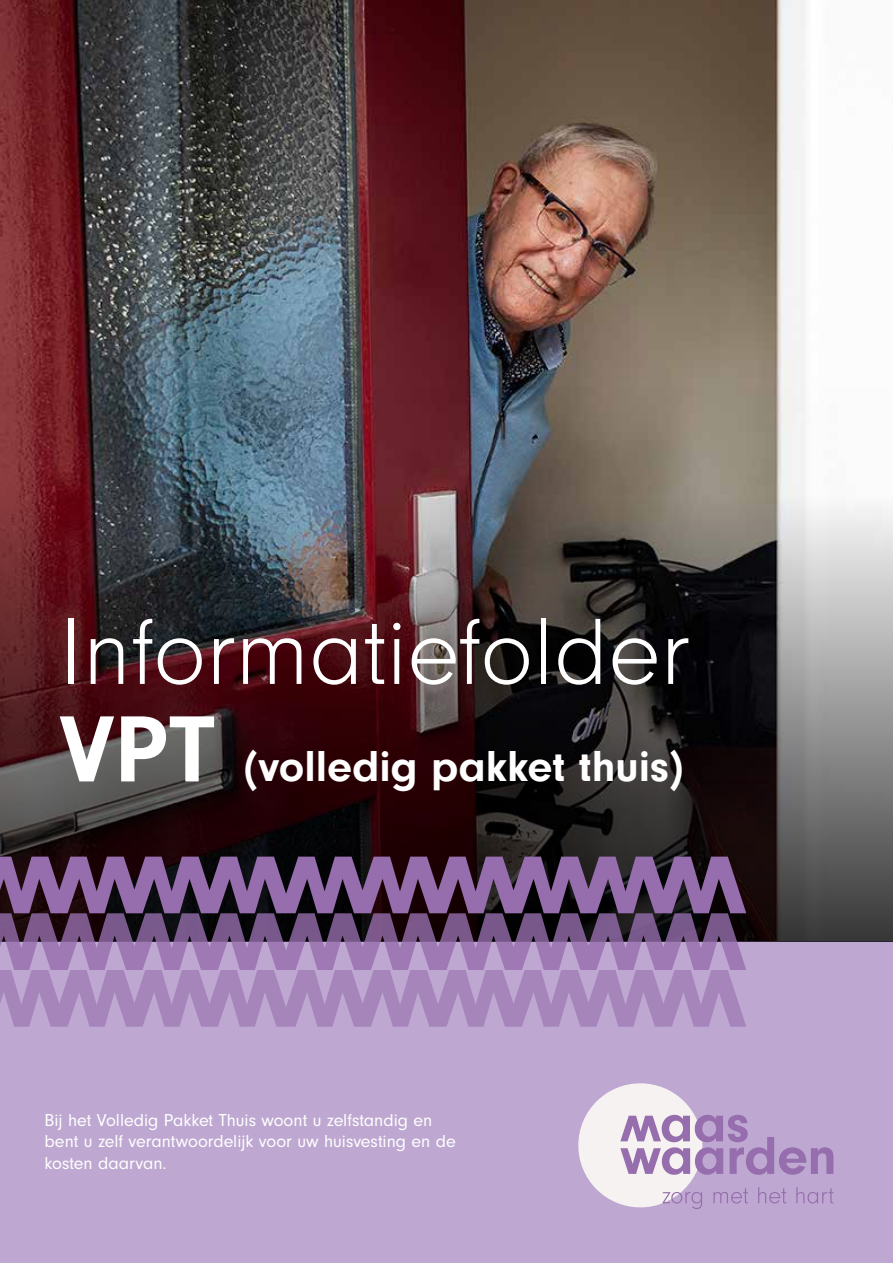
<style>
.page{position:relative;width:893px;height:1263px;background:#fff}
.page>*{position:absolute;margin:0;border:0;box-sizing:border-box;transform-origin:0 0}
.t1{font:300 97.5px "Neuzeit Gro";color:#fff}
.t2{font:700 45px "Neuzeit Gro";color:#fff}
.t3{font:18px/21.6px "Neuzeit Gro";color:#fff}
.s1{font-size:97.5px}
</style>
<div class="page">
<img style="left:0;top:0;width:806px;height:387px">
<div style="left:0;top:942px;width:893px;height:321px;background:#bea8d1"></div>
<img style="left:0;top:387px;width:893px;height:555px">
<svg style="left:578px;top:1083px;width:255px;height:126px"></svg>
<svg style="left:0;top:857px;width:746px;height:170px"></svg>
<h1 class="t1" style="left:60px;top:600px;width:632px">Informatiefolder</h1>
<h2 class="t2" style="left:60px;top:741px;width:626px"><span class="s1">VPT</span> (volledig pakket thuis)</h2>
<p class="t3" style="left:45px;top:1109px;width:413px">Bij het Volledig Pakket Thuis woont u zelfstandig en bent u zelf verantwoordelijk voor uw huisvesting en de kosten daarvan.</p>
</div>
